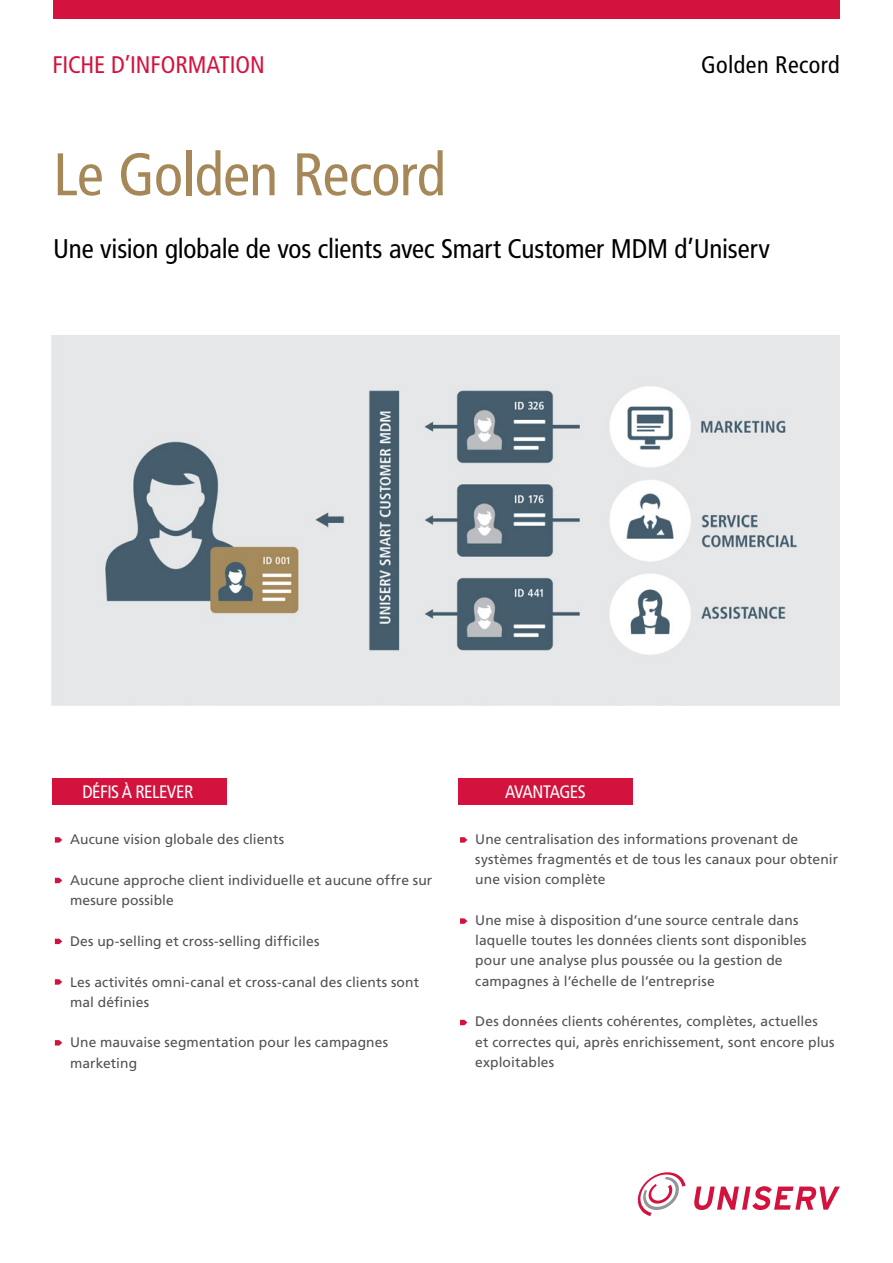
<style>
.page{position:relative;width:893px;height:1263px;background:#fff}
.page>*{position:absolute;margin:0;border:0;box-sizing:border-box;transform-origin:0 0}
.t1{font:condensed 60px "Frutiger LT Com";letter-spacing:-.01em;color:#a58758}
.t2{font:condensed 27px "Frutiger LT Com";letter-spacing:-.005em;color:#000}
.t3{font:condensed 24px "Frutiger LT Com";letter-spacing:-.005em;color:#d3133e}
.t4{font:condensed 24px "Frutiger LT Com";letter-spacing:.015em;color:#000}
.t5{font:condensed 18px "Frutiger LT Com";letter-spacing:-.025em;color:#fff}
.t6{font:13.8px/20.2px "Frutiger LT Com";letter-spacing:.005em;color:#515254}
</style>
<div class="page">
<div style="left:53px;top:0;width:787px;height:19px;background:#d3133e"></div>
<svg style="left:694px;top:1186px;width:146px;height:24px"></svg>
<svg style="left:638px;top:1172px;width:47px;height:44px"></svg>
<img style="left:52px;top:335px;width:788px;height:370px">
<div style="left:458px;top:778px;width:175px;height:27px;background:#d3133e"></div>
<div style="left:52px;top:778px;width:174px;height:26px;background:#d3133e"></div>
<svg style="left:460px;top:837px;width:7px;height:6px"></svg>
<svg style="left:460px;top:918px;width:7px;height:6px"></svg>
<svg style="left:460px;top:1020px;width:7px;height:5px"></svg>
<svg style="left:55px;top:837px;width:7px;height:6px"></svg>
<svg style="left:55px;top:878px;width:7px;height:5px"></svg>
<svg style="left:55px;top:939px;width:7px;height:5px"></svg>
<svg style="left:55px;top:979px;width:7px;height:6px"></svg>
<svg style="left:55px;top:1040px;width:7px;height:5px"></svg>
<h3 class="t3" style="left:52px;top:51px;width:214px">FICHE D’INFORMATION</h3>
<h3 class="t4" style="left:701px;top:51px;width:140px">Golden Record</h3>
<h1 class="t1" style="left:53px;top:140px;width:394px">Le Golden Record</h1>
<h2 class="t2" style="left:53px;top:233px;width:718px">Une vision globale de vos clients avec Smart Customer MDM d’Uniserv</h2>
<h3 class="t5" style="left:82px;top:781px;width:113px">DÉFIS À RELEVER</h3>
<p class="t6" style="left:70px;top:830px;width:216px">Aucune vision globale des clients</p>
<p class="t6" style="left:70px;top:870px;width:364px">Aucune approche client individuelle et aucune offre sur mesure possible</p>
<p class="t6" style="left:70px;top:931px;width:251px">Des up-selling et cross-selling difficiles</p>
<p class="t6" style="left:70px;top:972px;width:350px">Les activités omni-canal et cross-canal des clients sont mal définies</p>
<p class="t6" style="left:70px;top:1032px;width:319px">Une mauvaise segmentation pour les campagnes marketing</p>
<h3 class="t5" style="left:505px;top:782px;width:82px">AVANTAGES</h3>
<p class="t6" style="left:475px;top:829px;width:364px">Une centralisation des informations provenant de systèmes fragmentés et de tous les canaux pour obtenir une vision complète</p>
<p class="t6" style="left:475px;top:910px;width:333px">Une mise à disposition d’une source centrale dans laquelle toutes les données clients sont disponibles pour une analyse plus poussée ou la gestion de campagnes à l’échelle de l’entreprise</p>
<p class="t6" style="left:475px;top:1011px;width:361px">Des données clients cohérentes, complètes, actuelles<br>et correctes qui, après enrichissement, sont encore plus exploitables</p>
</div>
